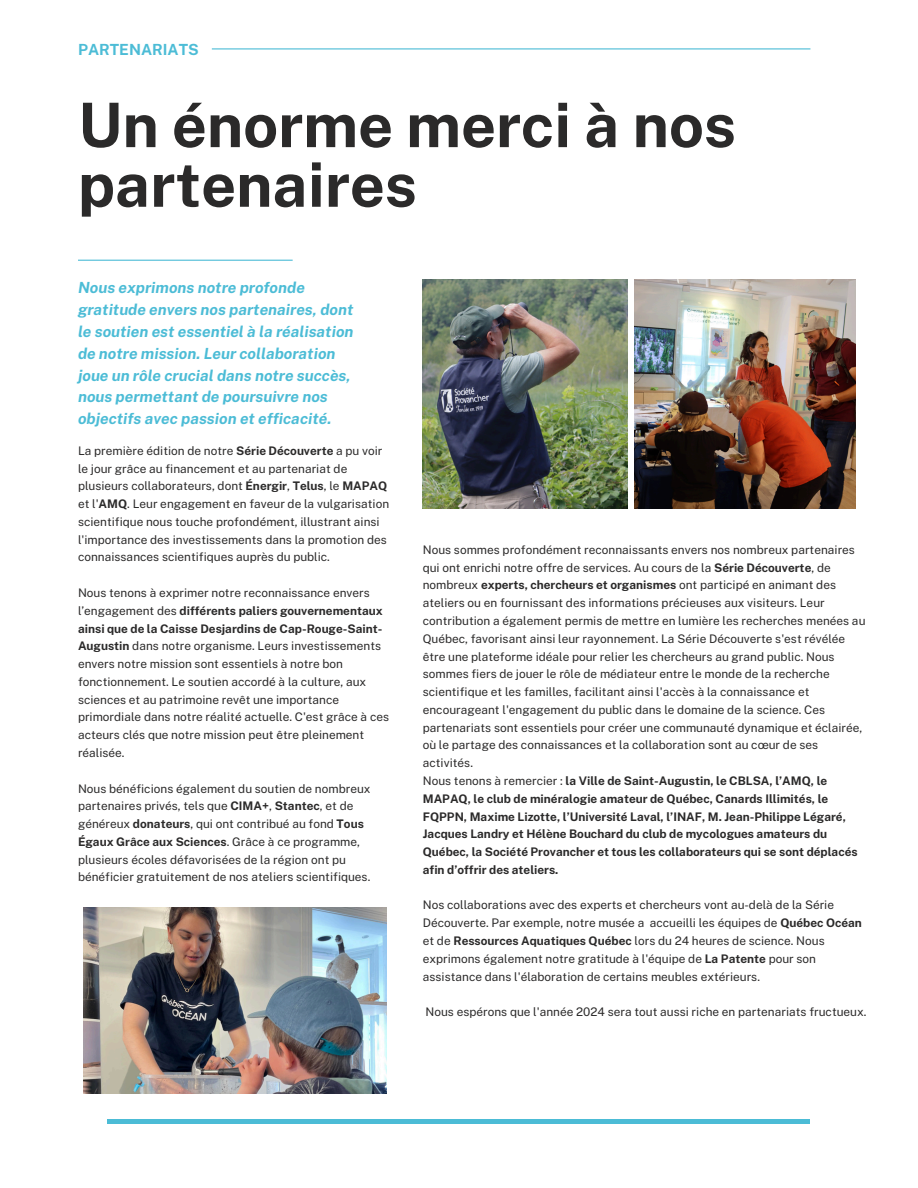
<style>
.page{position:relative;width:918px;height:1188px;background:#fff}
.page>*{position:absolute;margin:0;border:0;box-sizing:border-box;transform-origin:0 0}
.t1{font:700 61.35px/59.7px "Public Sans";color:#2b2a2a}
.t2{font:italic 700 15.3px/21.9px "Public Sans";color:#4cbcd6}
.t3{font:700 15.3px "Public Sans";color:#4cbcd6}
.t4{font:11.85px/17.9px "Public Sans";color:#2b2a2a}
.t5{font:700 11.85px/17.9px "Public Sans";color:#2b2a2a}
.s1{font-weight:700}
.s2{font-weight:400}
</style>
<div class="page">
<hr style="left:108px;top:1120px;width:702px;height:3px;background:#4cbcd6">
<img style="left:423px;top:279px;width:205px;height:230px">
<hr style="left:78px;top:260px;width:215px;height:1px;background:#4cbcd6">
<img style="left:84px;top:908px;width:302px;height:185px">
<img style="left:635px;top:279px;width:220px;height:230px">
<hr style="left:212px;top:48px;width:598px;height:1px;background:#4cbcd6">
<p class="t3" style="left:78px;top:40px;width:122px">PARTENARIATS</p>
<h3 class="t1" style="left:78px;top:95px;width:660px">Un énorme merci à nos partenaires</h3>
<p class="t2" style="left:78px;top:277px;width:277px">Nous exprimons notre profonde gratitude envers nos partenaires, dont le soutien est essentiel à la réalisation de notre mission. Leur collaboration joue un rôle crucial dans notre succès, nous permettant de poursuivre nos objectifs avec passion et efficacité.</p>
<p class="t4" style="left:78px;top:442px;width:313px">La première édition de notre <span class="s1">Série Découverte</span> a pu voir le jour grâce au financement et au partenariat de plusieurs collaborateurs, dont <span class="s1">Énergir</span>, <span class="s1">Telus</span>, le <span class="s1">MAPAQ </span>et l'<span class="s1">AMQ</span>. Leur engagement en faveur de la vulgarisation scientifique nous touche profondément, illustrant ainsi l'importance des investissements dans la promotion des connaissances scientifiques auprès du public.</p>
<p class="t4" style="left:78px;top:584px;width:313px">Nous tenons à exprimer notre reconnaissance envers l’engagement des <span class="s1">différents paliers gouvernementaux ainsi que de la Caisse Desjardins de Cap-Rouge-Saint-Augustin</span> dans notre organisme. Leurs investissements envers notre mission sont essentiels à notre bon fonctionnement. Le soutien accordé à la culture, aux sciences et au patrimoine revêt une importance primordiale dans notre réalité actuelle. C'est grâce à ces acteurs clés que notre mission peut être pleinement réalisée.</p>
<p class="t4" style="left:78px;top:779px;width:294px">Nous bénéficions également du soutien de nombreux partenaires privés, tels que <span class="s1">CIMA+</span>, <span class="s1">Stantec</span>, et de généreux <span class="s1">donateurs</span>, qui ont contribué au fond <span class="s1">Tous Égaux Grâce aux Sciences</span>. Grâce à ce programme, plusieurs écoles défavorisées de la région ont pu bénéficier gratuitement de nos ateliers scientifiques.</p>
<p class="t4" style="left:423px;top:541px;width:444px">Nous sommes profondément reconnaissants envers nos nombreux partenaires qui ont enrichi notre offre de services. Au cours de la <span class="s1">Série Découverte</span>, de nombreux <span class="s1">experts, chercheurs et organismes</span> ont participé en animant des ateliers ou en fournissant des informations précieuses aux visiteurs. Leur contribution a également permis de mettre en lumière les recherches menées au Québec, favorisant ainsi leur rayonnement. La Série Découverte s'est révélée être une plateforme idéale pour relier les chercheurs au grand public. Nous sommes fiers de jouer le rôle de médiateur entre le monde de la recherche scientifique et les familles, facilitant ainsi l'accès à la connaissance et encourageant l'engagement du public dans le domaine de la science. Ces partenariats sont essentiels pour créer une communauté dynamique et éclairée, où le partage des connaissances et la collaboration sont au cœur de ses activités.</p>
<p class="t5" style="left:423px;top:772px;width:436px"><span class="s2">Nous tenons à remercier :</span> la Ville de Saint-Augustin, le CBLSA, l’AMQ, le MAPAQ, le club de minéralogie amateur de Québec, Canards Illimités, le FQPPN, Maxime Lizotte, l’Université Laval, l’INAF, M. Jean-Philippe Légaré, Jacques Landry et Hélène Bouchard du club de mycologues amateurs du Québec, la Société Provancher et tous les collaborateurs qui se sont déplacés afin d’offrir des ateliers.</p>
<p class="t4" style="left:423px;top:896px;width:441px">Nos collaborations avec des experts et chercheurs vont au-delà de la Série<br>Découverte. Par exemple, notre musée a accueilli les équipes de <span class="s1">Québec Océan </span>et de <span class="s1">Ressources Aquatiques Québec</span> lors du 24 heures de science. Nous</p>
<p class="t4" style="left:423px;top:950px;width:395px">exprimons également notre gratitude à l'équipe de <span class="s1">La Patente</span> pour son assistance dans l'élaboration de certains meubles extérieurs.</p>
<p class="t4" style="left:426px;top:1003px;width:442px">Nous espérons que l'année 2024 sera tout aussi riche en partenariats fructueux.</p>
</div>
